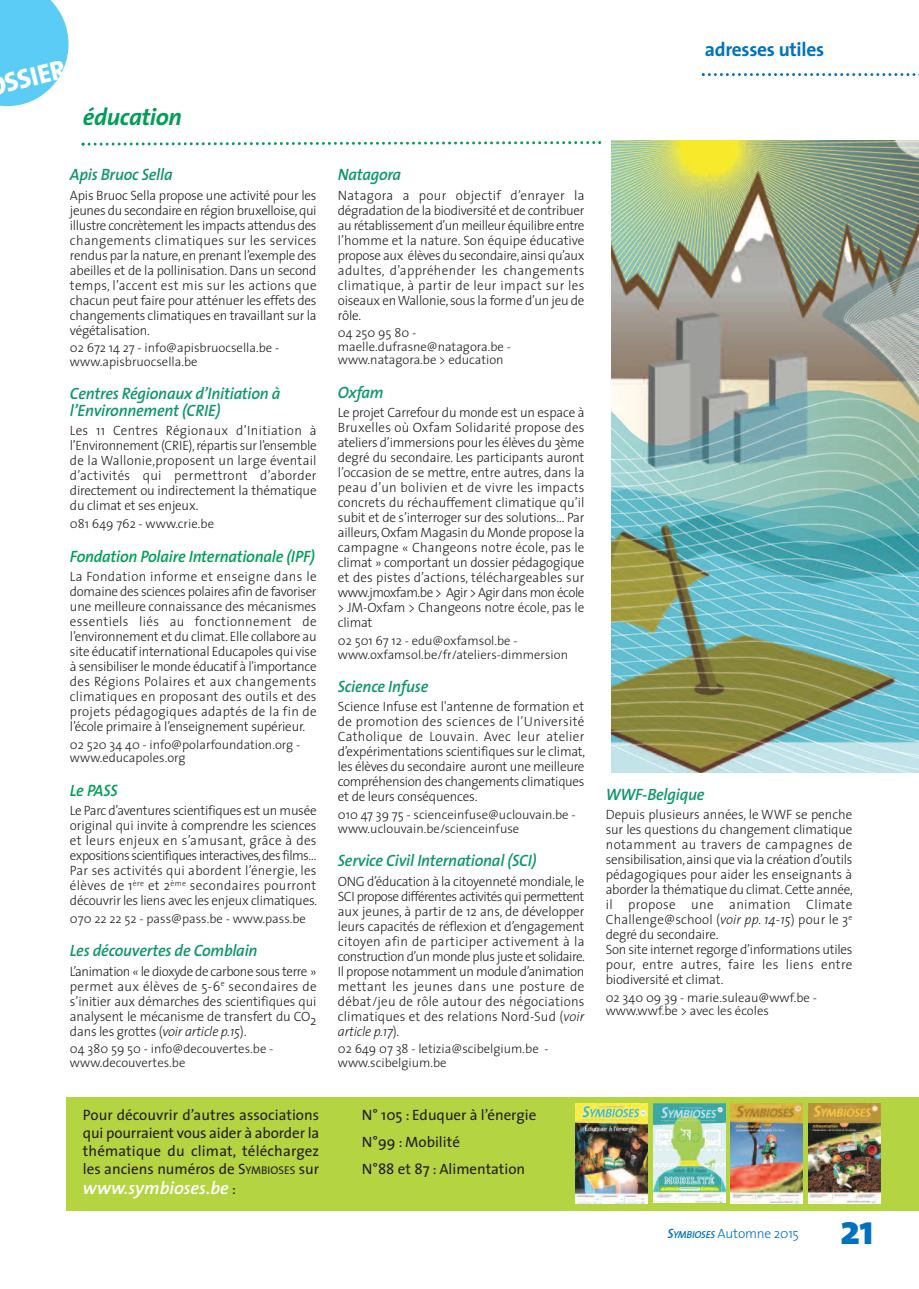
<style>
.page{position:relative;width:919px;height:1289px;background:#fff}
.page>*{position:absolute;margin:0;border:0;box-sizing:border-box;transform-origin:0 0}
.t1{font:800 42px "The Sans";color:#0072bc}
.t2{font:800 27px "The Sans";color:#fff}
.t3{font:italic 700 24px "The Sans";letter-spacing:-.015em;color:#009e57}
.t4{font:700 19.5px "The Sans";letter-spacing:-.015em;color:#0072bc}
.t5{font:italic 600 18px "The Sans";color:#fff}
.t6{font:italic 600 16.5px/16.5px "The Sans";letter-spacing:-.015em;color:#0f9768}
.t7{font:italic 600 16.5px "The Sans";letter-spacing:-.015em;color:#009e57}
.t8{font:15px/18px "The Sans";color:#231f20;text-align:justify}
.t9{font:300 13.5px/15px "The Sans";letter-spacing:-.015em;color:#231f20;text-align:justify}
.t10{font:300 13.5px "The Sans";letter-spacing:-.015em;color:#0072bc}
.t11{font:300 12.75px/13.5px "The Sans";color:#231f20}
.s1{font-style:italic}
.s2{font-size:11.25px}
.s3{font-weight:400;font-style:normal;font-size:15px;color:#231f20}
.s4{font-weight:600;font-style:italic}
.s5{font-weight:600;font-style:italic;font-size:10.2px}
</style>
<div class="page">
<div style="left:67px;top:1096px;width:851px;height:114px;background:#b5d442"></div>
<svg style="left:701px;top:73px;width:215px;height:3px"></svg>
<svg style="left:0;top:0;width:69px;height:107px"></svg>
<svg style="left:81px;top:141px;width:520px;height:5px"></svg>
<img style="left:575px;top:1103px;width:72px;height:100px">
<img style="left:730px;top:1103px;width:72px;height:100px">
<img style="left:653px;top:1103px;width:72px;height:99px">
<img style="left:808px;top:1103px;width:72px;height:100px">
<img style="left:611px;top:140px;width:307px;height:632px">
<h2 class="t2" style="left:2px;top:73px;width:64px;rotate:-14deg">SSIER</h2>
<h3 class="t3" style="left:83px;top:107px;width:101px">éducation</h3>
<p class="t6" style="left:70px;top:168px;width:104px">Apis Bruoc Sella</p>
<p class="t9" style="left:70px;top:189px;width:248px">Apis Bruoc Sella propose une activité pour les jeunes du secondaire en région bruxelloise,qui illustre concrètement les impacts attendus des changements climatiques sur les services rendus par la nature,en prenant l’exemple des abeilles et de la pollinisation. Dans un second temps, l’accent est mis sur les actions que chacun peut faire pour atténuer les effets des changements climatiques en travaillant sur la végétalisation.</p>
<p class="t11" style="left:70px;top:342px;width:211px">02 672 14 27 - info@apisbruocsella.be - www.apisbruocsella.be</p>
<p class="t6" style="left:70px;top:387px;width:212px">Centres Régionaux d’Initiation à l’Environnement (CRIE)</p>
<p class="t9" style="left:70px;top:424px;width:248px">Les 11 Centres Régionaux d’Initiation à l’Environnement (CRIE),répartis sur l’ensemble de la Wallonie,proposent un large éventail d’activités qui permettront d’aborder directement ou indirectement la thématique du climat et ses enjeux.</p>
<p class="t11" style="left:70px;top:518px;width:146px">081 649 762 - www.crie.be</p>
<p class="t7" style="left:70px;top:549px;width:246px">Fondation Polaire Internationale (IPF)</p>
<p class="t9" style="left:70px;top:570px;width:248px">La Fondation informe et enseigne dans le domaine des sciences polaires afin de favoriser une meilleure connaissance des mécanismes essentiels liés au fonctionnement de l’environnement et du climat.Elle collabore au site éducatif international Educapoles qui vise à sensibiliser le monde éducatif à l'importance des Régions Polaires et aux changements climatiques en proposant des outils et des projets pédagogiques adaptés de la fin de l’école primaire à l’enseignement supérieur.</p>
<p class="t11" style="left:70px;top:738px;width:232px">02 520 34 40 - info@polarfoundation.org - www.educapoles.org</p>
<p class="t7" style="left:70px;top:783px;width:49px">Le PASS</p>
<p class="t9" style="left:70px;top:804px;width:248px">Le Parc d’aventures scientifiques est un musée original qui invite à comprendre les sciences et leurs enjeux en s’amusant, grâce à des expositions scientifiques interactives,des films… Par ses activités qui abordent l’énergie, les élèves de 1<sup>ère</sup> et 2<sup>ème</sup> secondaires pourront découvrir les liens avec les enjeux climatiques.</p>
<p class="t11" style="left:70px;top:913px;width:237px">070 22 22 52 - pass@pass.be - www.pass.be</p>
<p class="t6" style="left:70px;top:944px;width:189px">Les découvertes de Comblain</p>
<p class="t9" style="left:70px;top:964px;width:248px">L’animation « le dioxyde de carbone sous terre » permet aux élèves de 5-6<sup>e</sup> secondaires de s’initier aux démarches des scientifiques qui analysent le mécanisme de transfert du CO2 dans les grottes (<span class="s1">voir article p.15</span>).</p>
<p class="t11" style="left:70px;top:1043px;width:205px">04 380 59 50 - info@decouvertes.be - www.decouvertes.be</p>
<p class="t8" style="left:83px;top:1107px;width:238px">Pour découvrir d’autres associations qui pourraient vous aider à aborder la thématique du climat, téléchargez les anciens numéros de S<span class="s2">YMBIOSES</span> sur</p>
<h3 class="t5" style="left:83px;top:1181px;width:154px">www.symbioses.be <span class="s3">:</span></h3>
<p class="t6" style="left:338px;top:168px;width:65px">Natagora</p>
<p class="t9" style="left:338px;top:189px;width:248px">Natagora a pour objectif d’enrayer la dégradation de la biodiversité et de contribuer au rétablissement d’un meilleur équilibre entre l’homme et la nature. Son équipe éducative propose aux élèves du secondaire,ainsi qu’aux adultes, d’appréhender les changements climatique, à partir de leur impact sur les oiseaux enWallonie, sous la forme d’un jeu de rôle.</p>
<p class="t11" style="left:338px;top:327px;width:174px">04 250 95 80 - maelle.dufrasne@natagora.be - www.natagora.be &gt; education</p>
<p class="t6" style="left:338px;top:386px;width:47px">Oxfam</p>
<p class="t9" style="left:338px;top:406px;width:248px">Le projet Carrefour du monde est un espace à Bruxelles où Oxfam Solidarité propose des ateliers d’immersions pour les élèves du 3ème degré du secondaire. Les participants auront l’occasion de se mettre, entre autres, dans la peau d’un bolivien et de vivre les impacts concrets du réchauffement climatique qu’il subit et de s’interroger sur des solutions… Par ailleurs,Oxfam Magasin du Monde propose la campagne « Changeons notre école, pas le climat » comportant un dossier pédagogique et des pistes d’actions, téléchargeables sur www.jmoxfam.be &gt; Agir &gt; Agir dans mon école &gt; JM-Oxfam &gt; Changeons notre école, pas le climat</p>
<p class="t11" style="left:338px;top:635px;width:232px">02 501 67 12 - edu@oxfamsol.be - www.oxfamsol.be/fr/ateliers-dimmersion</p>
<p class="t6" style="left:338px;top:680px;width:92px">Science Infuse</p>
<p class="t9" style="left:338px;top:700px;width:249px">Science Infuse est l'antenne de formation et de promotion des sciences de l’Université Catholique de Louvain. Avec leur atelier d’expérimentations scientifiques sur le climat, les élèves du secondaire auront une meilleure compréhension des changements climatiques et de leurs conséquences.</p>
<p class="t11" style="left:338px;top:809px;width:239px">010 47 39 75 - scienceinfuse@uclouvain.be - www.uclouvain.be/scienceinfuse</p>
<p class="t6" style="left:338px;top:854px;width:200px">Service Civil International (SCI)</p>
<p class="t9" style="left:338px;top:874px;width:249px">ONG d’éducation à la citoyenneté mondiale,le SCI propose différentes activités qui permettent aux jeunes, à partir de 12 ans, de développer leurs capacités de réflexion et d’engagement citoyen afin de participer activement à la construction d’un monde plus juste et solidaire.<br>Il propose notamment un module d’animation mettant les jeunes dans une posture de débat/jeu de rôle autour des négociations climatiques et des relations Nord-Sud (<span class="s1">voir article p.17</span>).</p>
<p class="t11" style="left:338px;top:1043px;width:212px">02 649 07 38 - letizia@scibelgium.be - www.scibelgium.be</p>
<p class="t8" style="left:362px;top:1102px;width:176px;line-height:27px;text-align:left">N° 105 : Eduquer à l’énergie<br>N°99 : Mobilité<br>N°88 et 87 : Alimentation</p>
<h3 class="t4" style="left:704px;top:42px;width:121px">adresses utiles</h3>
<p class="t6" style="left:605px;top:787px;width:100px">WWF-Belgique</p>
<p class="t9" style="left:605px;top:808px;width:249px;text-align:left">Depuis plusieurs années, le WWF se penche sur les questions du changement climatique notamment au travers de campagnes de sensibilisation,ainsi que via la création d’outils pédagogiques pour aider les enseignants à aborder la thématique du climat.Cette année, il propose une animation Climate Challenge@school (<span class="s1">voir pp. 14-15</span>) pour le 3<sup>e </sup>degré du secondaire.<br>Son site internet regorge d’informations utiles pour, entre autres, faire les liens entre biodiversité et climat.</p>
<p class="t11" style="left:605px;top:992px;width:212px">02 340 09 39 - marie.suleau@wwf.be - www.wwf.be &gt; avec les écoles</p>
<p class="t10" style="left:667px;top:1227px;width:133px"><span class="s4">S</span><span class="s5">YMBIOSES</span> Automne 2015</p>
<h1 class="t1" style="left:839px;top:1213px;width:36px">21</h1>
</div>
